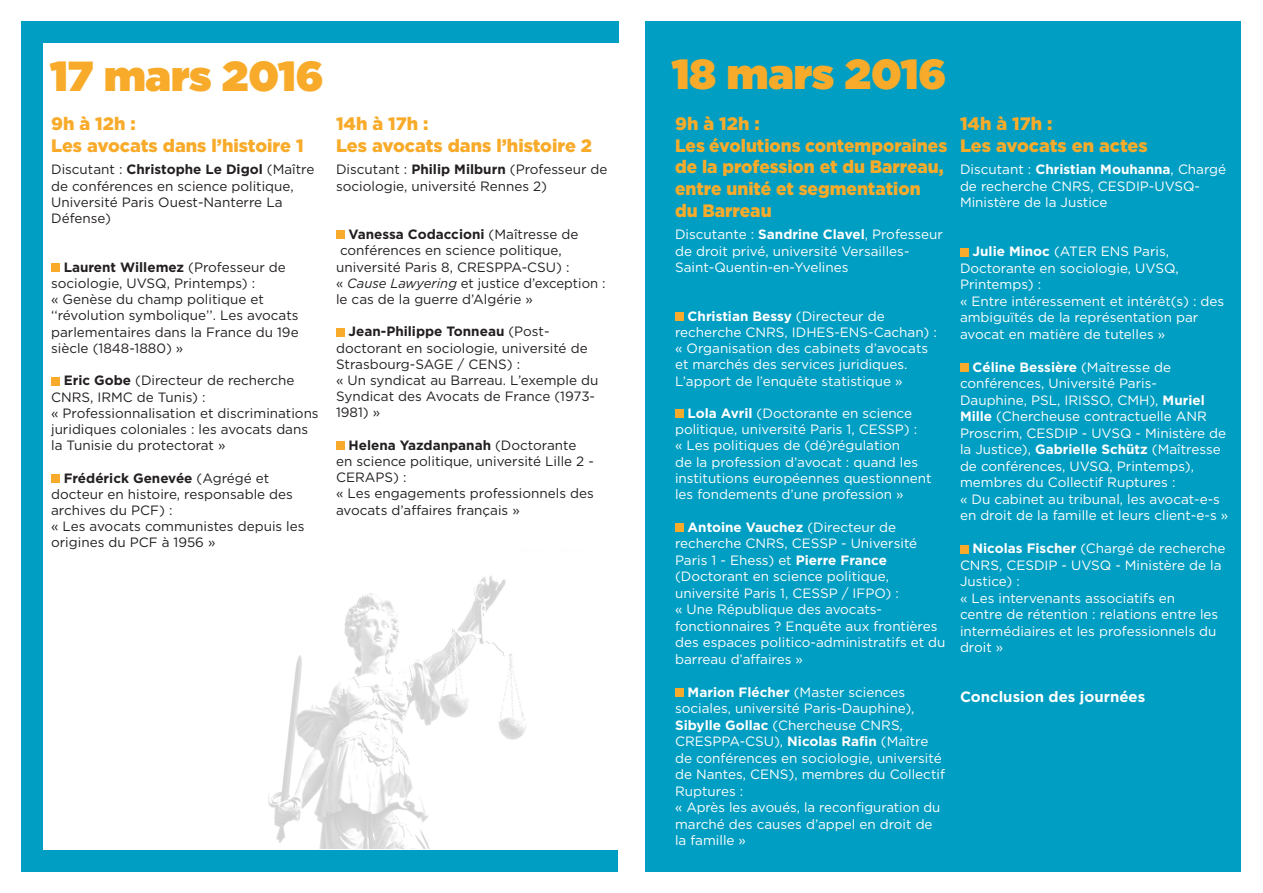
<style>
.page{position:relative;width:1263px;height:893px;background:#fff}
.page>*{position:absolute;margin:0;border:0;box-sizing:border-box;transform-origin:0 0}
.t1{font:900 42px "Gotham";color:#f8ab2a}
.t2{font:900 18px "Gotham";color:#f8ab2a}
.t3{font:900 18px/21.6px "Gotham";color:#f8ab2a;scale:.96 1}
.t4{font:700 15px "Gotham";color:#fff}
.t5{font:13.5px/16.5px "Gotham";color:#fff}
.t6{font:13.5px/16.2px "Gotham";color:#231f20}
.t7{font:700 13.5px "Gotham";color:#231f20}
.s1{font-weight:700}
.s2{font-weight:400}
.s3{font-style:italic}
</style>
<div class="page">
<div style="left:23px;top:21px;width:595px;height:22px;background:#009ec2"></div>
<div style="left:21px;top:850px;width:597px;height:22px;background:#009ec2"></div>
<div style="left:21px;top:21px;width:22px;height:836px;background:#009ec2"></div>
<img style="left:268px;top:576px;width:258px;height:273px">
<div style="left:51px;top:263px;width:9px;height:9px;background:#f8ab2a"></div>
<div style="left:51px;top:377px;width:9px;height:8px;background:#f8ab2a"></div>
<div style="left:51px;top:474px;width:9px;height:8px;background:#f8ab2a"></div>
<div style="left:336px;top:231px;width:8px;height:8px;background:#f8ab2a"></div>
<div style="left:336px;top:328px;width:8px;height:8px;background:#f8ab2a"></div>
<div style="left:336px;top:441px;width:8px;height:9px;background:#f8ab2a"></div>
<div style="left:645px;top:21px;width:596px;height:851px;background:#009ec2"></div>
<div style="left:675px;top:312px;width:9px;height:9px;background:#f8ab2a"></div>
<div style="left:675px;top:409px;width:9px;height:9px;background:#f8ab2a"></div>
<div style="left:675px;top:523px;width:9px;height:9px;background:#f8ab2a"></div>
<div style="left:675px;top:688px;width:9px;height:9px;background:#f8ab2a"></div>
<div style="left:960px;top:248px;width:8px;height:8px;background:#f8ab2a"></div>
<div style="left:960px;top:363px;width:8px;height:9px;background:#f8ab2a"></div>
<div style="left:960px;top:545px;width:8px;height:8px;background:#f8ab2a"></div>
<p class="t1" style="left:50px;top:46px;width:275px">17 mars 2016</p>
<p class="t2" style="left:51px;top:111px;width:86px">9h à 12h :</p>
<p class="t2" style="left:51px;top:133px;width:254px">Les avocats dans l’histoire 1</p>
<p class="t6" style="left:51px;top:161px;width:265px">Discutant : <span class="s1">Christophe Le Digol</span> (Maître de conférences en science politique,<br>Université Paris Ouest-Nanterre La<br>Défense)</p>
<p class="t6" style="left:51px;top:259px;width:236px;text-indent:13px"><span class="s1">Laurent Willemez</span> (Professeur de sociologie, UVSQ, Printemps) :</p>
<p class="t6" style="left:51px;top:291px;width:249px">« Genèse du champ politique et ‘‘révolution symbolique’’. Les avocats parlementaires dans la France du 19e siècle (1848-1880) »</p>
<p class="t6" style="left:51px;top:372px;width:245px;text-indent:13px"><span class="s1">Eric Gobe</span> (Directeur de recherche<br>CNRS, IRMC de Tunis) :</p>
<p class="t6" style="left:51px;top:405px;width:269px">« Professionnalisation et discriminations juridiques coloniales : les avocats dans la Tunisie du protectorat »</p>
<p class="t6" style="left:51px;top:469px;width:243px;text-indent:13px"><span class="s1">Frédérick Genevée</span> (Agrégé et docteur en histoire, responsable des archives du PCF) :</p>
<p class="t6" style="left:51px;top:518px;width:255px">« Les avocats communistes depuis les origines du PCF à 1956 »</p>
<p class="t2" style="left:336px;top:111px;width:94px">14h à 17h :</p>
<p class="t2" style="left:336px;top:133px;width:258px">Les avocats dans l’histoire 2</p>
<p class="t6" style="left:336px;top:161px;width:273px">Discutant : <span class="s1">Philip Milburn</span> (Professeur de sociologie, université Rennes 2)</p>
<p class="t7" style="left:349px;top:225px;width:231px">Vanessa Codaccioni <span class="s2">(Maîtresse de</span></p>
<p class="t6" style="left:336px;top:242px;width:235px">conférences en science politique, université Paris 8, CRESPPA-CSU) :</p>
<p class="t6" style="left:336px;top:275px;width:271px">« <span class="s3">Cause Lawyering</span> et justice d’exception : le cas de la guerre d’Algérie »</p>
<p class="t6" style="left:336px;top:323px;width:253px;text-indent:13px"><span class="s1">Jean-Philippe Tonneau</span> (Post&shy;doctorant en sociologie, université de<br>Strasbourg-SAGE / CENS) :</p>
<p class="t6" style="left:336px;top:372px;width:264px">« Un syndicat au Barreau. L’exemple du<br>Syndicat des Avocats de France (1973-<br>1981) »</p>
<p class="t6" style="left:336px;top:437px;width:259px;text-indent:13px"><span class="s1">Helena Yazdanpanah</span> (Doctorante en science politique, université Lille 2 -<br>CERAPS) :</p>
<p class="t6" style="left:336px;top:485px;width:259px">« Les engagements professionnels des avocats d’affaires français »</p>
<p class="t1" style="left:672px;top:44px;width:276px">18 mars 2016</p>
<p class="t2" style="left:675px;top:111px;width:86px">9h à 12h :</p>
<p class="t3" style="left:675px;top:135px;width:285px">Les évolutions contemporaines de la profession et du Barreau, entre unité et segmentation du Barreau</p>
<p class="t5" style="left:675px;top:226px;width:269px">Discutante : <span class="s1">Sandrine Clavel</span>, Professeur de droit privé, université Versailles-<br>Saint-Quentin-en-Yvelines</p>
<p class="t5" style="left:675px;top:308px;width:263px;text-indent:13px"><span class="s1">Christian Bessy</span> (Directeur de recherche CNRS, IDHES-ENS-Cachan) :</p>
<p class="t5" style="left:675px;top:340px;width:255px">« Organisation des cabinets d’avocats et marchés des services juridiques.<br>L’apport de l’enquête statistique »</p>
<p class="t5" style="left:675px;top:405px;width:244px;text-align:center"><span class="s1">Lola Avril</span> (Doctorante en science politique, université Paris 1, CESSP) :</p>
<p class="t5" style="left:675px;top:437px;width:258px">« Les politiques de (dé)régulation<br>de la profession d’avocat : quand les institutions européennes questionnent les fondements d’une profession »</p>
<p class="t5" style="left:675px;top:518px;width:244px;text-indent:13px"><span class="s1">Antoine Vauchez</span> (Directeur de recherche CNRS, CESSP - Université Paris 1 - Ehess) et <span class="s1">Pierre France </span>(Doctorant en science politique, université Paris 1, CESSP / IFPO) :</p>
<p class="t5" style="left:675px;top:601px;width:272px">« Une République des avocats&shy;fonctionnaires ? Enquête aux frontières des espaces politico-administratifs et du barreau d’affaires »</p>
<p class="t5" style="left:675px;top:683px;width:271px;text-indent:13px"><span class="s1">Marion Flécher</span> (Master sciences sociales, université Paris-Dauphine), <span class="s1">Sibylle Gollac</span> (Chercheuse CNRS, CRESPPA-CSU), <span class="s1">Nicolas Rafin</span> (Maître de conférences en sociologie, université de Nantes, CENS), membres du Collectif Ruptures :</p>
<p class="t5" style="left:675px;top:799px;width:267px">« Après les avoués, la reconfiguration du marché des causes d’appel en droit de la famille »</p>
<p class="t2" style="left:960px;top:111px;width:94px">14h à 17h :</p>
<p class="t2" style="left:960px;top:133px;width:189px">Les avocats en actes</p>
<p class="t5" style="left:960px;top:161px;width:268px">Discutant : <span class="s1">Christian Mouhanna</span>, Chargé de recherche CNRS, CESDIP-UVSQ-<br>Ministère de la Justice</p>
<p class="t5" style="left:960px;top:243px;width:220px;text-indent:13px"><span class="s1">Julie Minoc</span> (ATER ENS Paris,<br>Doctorante en sociologie, UVSQ,<br>Printemps) :</p>
<p class="t5" style="left:960px;top:292px;width:266px">« Entre intéressement et intérêt(s) : des ambiguïtés de la représentation par avocat en matière de tutelles »</p>
<p class="t5" style="left:960px;top:358px;width:268px;text-indent:13px"><span class="s1">Céline Bessière</span> (Maîtresse de conférences, Université Paris-Dauphine, PSL, IRISSO, CMH), <span class="s1">Muriel Mille</span> (Chercheuse contractuelle ANR Proscrim, CESDIP - UVSQ - Ministère de la Justice), <span class="s1">Gabrielle Schütz</span> (Maîtresse de conférences, UVSQ, Printemps), membres du Collectif Ruptures :</p>
<p class="t5" style="left:960px;top:490px;width:270px">« Du cabinet au tribunal, les avocat-e-s en droit de la famille et leurs client-e-s »</p>
<p class="t5" style="left:960px;top:540px;width:267px;text-indent:13px"><span class="s1">Nicolas Fischer</span> (Chargé de recherche<br>CNRS, CESDIP - UVSQ - Ministère de la<br>Justice) :</p>
<p class="t5" style="left:960px;top:589px;width:260px">« Les intervenants associatifs en centre de rétention : relations entre les intermédiaires et les professionnels du droit »</p>
<p class="t4" style="left:960px;top:687px;width:187px">Conclusion des journées</p>
</div>
